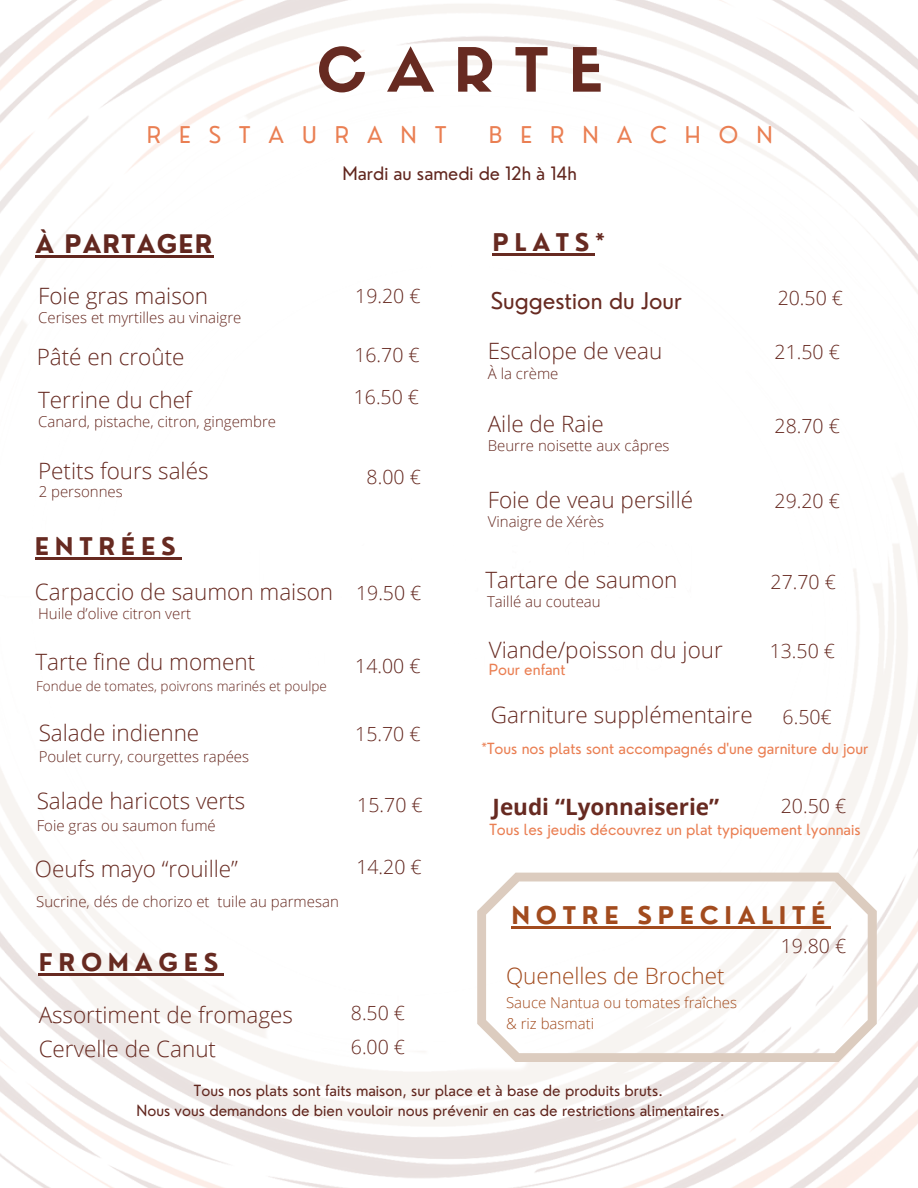
<style>
.page{position:relative;width:918px;height:1188px;background:#fff}
.page>*{position:absolute;margin:0;border:0;box-sizing:border-box;transform-origin:0 0}
.t1{font:59.85px "Sifonn Basic";letter-spacing:.335em;color:#672a21}
.t2{font:700 24.9px "Nourd";letter-spacing:.05em;color:#62271f}
.t3{font:700 23.85px "Nourd";letter-spacing:.24em;color:#672a21}
.t4{font:700 23.85px "Nourd";letter-spacing:.24em;color:#a24b1e}
.t5{font:300 22.5px "Open Sans";color:#672a21}
.t6{font:22.5px "Nourd";letter-spacing:.8em;color:#ea7f53}
.t7{font:700 22.5px "Open Sans";color:#672a21}
.t8{font:300 22.5px "Open Sans";color:#a24b1e}
.t9{font:22.5px "Nourd";color:#672a21}
.t10{font:300 22.5px "Open Sans";color:#62271f}
.t11{font:300 19.5px "Open Sans";color:#672a21}
.t12{font:300 19.5px "Open Sans";color:#62271f}
.t13{font:18px "Nourd";color:#62271f}
.t14{font:300 15px "Open Sans";color:#672a21}
.t15{font:15px "Nourd";color:#62271f}
.t16{font:15px "Nourd";color:#ea7f53}
.t17{font:300 15px "Open Sans";color:#a24b1e}
.t18{font:300 15px "Open Sans";color:#6a2b22}
.t19{font:300 13.5px "Open Sans";color:#672a21}
</style>
<div class="page">
<img style="left:0;top:0;width:918px;height:1188px">
<svg style="left:477px;top:873px;width:400px;height:189px"></svg>
<hr style="left:511px;top:927px;width:126px;height:2px;background:#a24b1e">
<hr style="left:637px;top:927px;width:194px;height:2px;background:#a24b1e">
<hr style="left:35px;top:557px;width:146px;height:2px;background:#672a21">
<hr style="left:39px;top:974px;width:185px;height:2px;background:#672a21">
<hr style="left:493px;top:254px;width:102px;height:2px;background:#672a21">
<hr style="left:36px;top:255px;width:178px;height:2px;background:#62271f">
<h5 class="t1" style="left:317px;top:47px;width:288px">CARTE</h5>
<h6 class="t6" style="left:147px;top:121px;width:301px">RESTAURANT</h6>
<h6 class="t6" style="left:489px;top:121px;width:286px">BERNACHON</h6>
<p class="t2" style="left:36px;top:228px;width:178px">À PARTAGER</p>
<h5 class="t13" style="left:342px;top:162px;width:236px">Mardi au samedi de 12h à 14h</h5>
<h5 class="t3" style="left:493px;top:227px;width:114px">PLATS*</h5>
<p class="t10" style="left:38px;top:280px;width:172px">Foie gras maison</p>
<h5 class="t11" style="left:355px;top:282px;width:67px">19.20 €</h5>
<p class="t14" style="left:38px;top:307px;width:205px">Cerises et myrtilles au vinaigre</p>
<h5 class="t9" style="left:491px;top:286px;width:193px">Suggestion du Jour</h5>
<p class="t11" style="left:778px;top:284px;width:67px">20.50 €</p>
<h6 class="t5" style="left:37px;top:341px;width:149px">Pâté en croûte</h6>
<h5 class="t11" style="left:354px;top:341px;width:67px">16.70 €</h5>
<h6 class="t5" style="left:488px;top:335px;width:176px">Escalope de veau</h6>
<h5 class="t11" style="left:775px;top:338px;width:67px">21.50 €</h5>
<h5 class="t14" style="left:488px;top:363px;width:72px">À la crème</h5>
<h2 class="t5" style="left:38px;top:384px;width:155px">Terrine du chef</h2>
<h5 class="t11" style="left:354px;top:383px;width:67px">16.50 €</h5>
<h6 class="t14" style="left:38px;top:411px;width:239px">Canard, pistache, citron, gingembre</h6>
<p class="t5" style="left:38px;top:455px;width:172px">Petits fours salés</p>
<h6 class="t11" style="left:367px;top:464px;width:56px">8.00 €</h6>
<p class="t14" style="left:39px;top:481px;width:86px">2 personnes</p>
<h6 class="t3" style="left:35px;top:531px;width:142px">ENTRÉES</h6>
<h5 class="t5" style="left:35px;top:576px;width:300px">Carpaccio de saumon maison</h5>
<h2 class="t12" style="left:356px;top:579px;width:67px">19.50 €</h2>
<h6 class="t18" style="left:38px;top:603px;width:155px">Huile d’olive citron vert</h6>
<p class="t5" style="left:36px;top:646px;width:221px">Tarte fine du moment</p>
<h6 class="t12" style="left:355px;top:652px;width:67px">14.00 €</h6>
<h6 class="t19" style="left:36px;top:676px;width:292px">Fondue de tomates, poivrons marinés et poulpe</h6>
<h2 class="t5" style="left:39px;top:717px;width:162px">Salade indienne</h2>
<h5 class="t11" style="left:355px;top:720px;width:67px">15.70 €</h5>
<p class="t14" style="left:39px;top:746px;width:212px">Poulet curry, courgettes rapées</p>
<h5 class="t5" style="left:37px;top:785px;width:210px">Salade haricots verts</h5>
<h6 class="t11" style="left:357px;top:791px;width:67px">15.70 €</h6>
<p class="t14" style="left:37px;top:815px;width:181px">Foie gras ou saumon fumé</p>
<p class="t5" style="left:35px;top:853px;width:205px">Oeufs mayo “rouille”</p>
<h4 class="t14" style="left:36px;top:891px;width:304px">Sucrine, dés de chorizo et tuile au parmesan</h4>
<p class="t12" style="left:356px;top:853px;width:67px">14.20 €</p>
<h5 class="t3" style="left:39px;top:947px;width:181px">FROMAGES</h5>
<p class="t5" style="left:39px;top:999px;width:256px">Assortiment de fromages</p>
<h6 class="t11" style="left:351px;top:999px;width:56px">8.50 €</h6>
<h5 class="t5" style="left:39px;top:1033px;width:179px">Cervelle de Canut</h5>
<h6 class="t11" style="left:351px;top:1033px;width:56px">6.00 €</h6>
<h6 class="t5" style="left:488px;top:408px;width:118px">Aile de Raie</h6>
<h6 class="t11" style="left:775px;top:413px;width:67px">28.70 €</h6>
<h6 class="t14" style="left:488px;top:435px;width:183px">Beurre noisette aux câpres</h6>
<h5 class="t5" style="left:488px;top:484px;width:207px">Foie de veau persillé</h5>
<p class="t11" style="left:775px;top:487px;width:67px">29.20 €</p>
<p class="t14" style="left:488px;top:511px;width:118px">Vinaigre de Xérès</p>
<h5 class="t5" style="left:485px;top:564px;width:194px">Tartare de saumon</h5>
<p class="t11" style="left:771px;top:568px;width:67px">27.70 €</p>
<h5 class="t14" style="left:487px;top:591px;width:115px">Taillé au couteau</h5>
<h6 class="t5" style="left:489px;top:634px;width:236px">Viande/poisson du jour</h6>
<h5 class="t11" style="left:770px;top:637px;width:67px">13.50 €</h5>
<h6 class="t16" style="left:489px;top:660px;width:78px">Pour enfant</h6>
<p class="t5" style="left:491px;top:698px;width:263px">Garniture supplémentaire</p>
<h6 class="t11" style="left:783px;top:703px;width:51px">6.50€</h6>
<h6 class="t16" style="left:481px;top:739px;width:389px">*Tous nos plats sont accompagnés d'une garniture du jour</h6>
<h6 class="t7" style="left:493px;top:791px;width:228px">Jeudi “Lyonnaiserie”</h6>
<p class="t16" style="left:489px;top:820px;width:373px">Tous les jeudis découvrez un plat typiquement lyonnais</p>
<p class="t11" style="left:781px;top:792px;width:67px">20.50 €</p>
<h2 class="t4" style="left:511px;top:900px;width:316px">NOTRE SPECIALITÉ</h2>
<h3 class="t8" style="left:506px;top:960px;width:220px">Quenelles de Brochet</h3>
<h6 class="t17" style="left:506px;top:992px;width:232px">Sauce Nantua ou tomates fraîches</h6>
<h2 class="t17" style="left:506px;top:1013px;width:90px">&amp; riz basmati</h2>
<h1 class="t11" style="left:781px;top:932px;width:67px">19.80 €</h1>
<h5 class="t15" style="left:194px;top:1081px;width:471px">Tous nos plats sont faits maison, sur place et à base de produits bruts.</h5>
<p class="t15" style="left:137px;top:1101px;width:590px">Nous vous demandons de bien vouloir nous prévenir en cas de restrictions alimentaires.</p>
</div>
